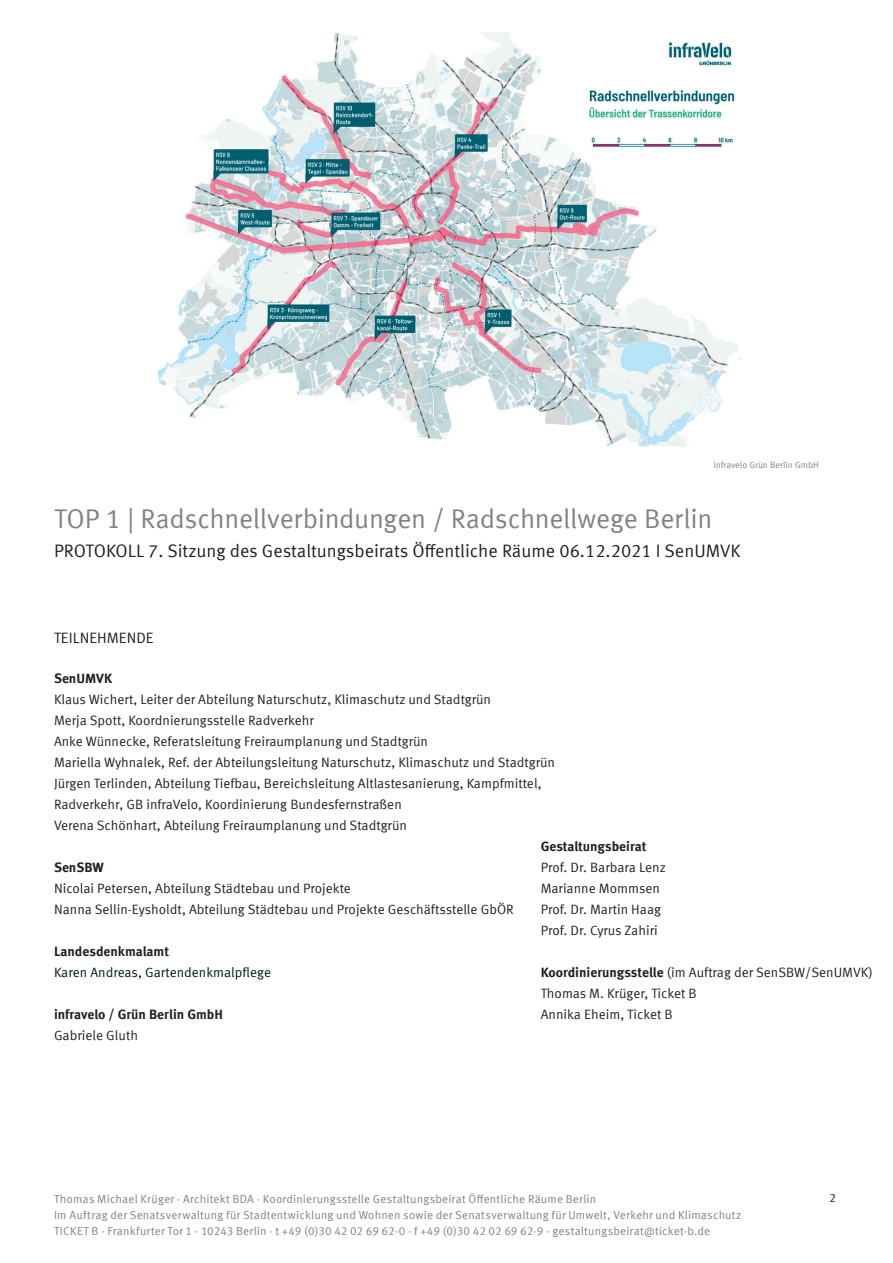
<style>
.page{position:relative;width:893px;height:1263px;background:#fff}
.page>*{position:absolute;margin:0;border:0;box-sizing:border-box;transform-origin:0 0}
.t1{font:27px "Meta Offc Norm";letter-spacing:-.01em;color:#808285}
.t2{font:18px "Meta Offc Norm";color:#231f20}
.t3{font:15px "Meta Offc Norm";color:#231f20}
.t4{font:13.5px/21px "Meta Offc Norm";color:#231f20}
.t5{font:13.5px/21px "Meta Offc Norm";color:#001919}
.t6{font:700 13.5px/21px "Meta Offc";color:#231f20}
.t7{font:12px "Meta Offc Norm";color:#231f20}
.t8{font:11.55px/15.8px "Meta Offc Norm";letter-spacing:.015em;color:#808285}
.t9{font:9px "Meta Offc Norm";color:#808285}
.s1{font-family:"Meta Offc";font-weight:700}
.s2{font-family:"Meta Offc";font-weight:700;color:#231f20}
.s3{font-family:"Meta Offc Norm";font-weight:400}
</style>
<div class="page">
<img style="left:157px;top:32px;width:586px;height:415px">
<p class="t9" style="left:713px;top:459px;width:107px">infravelo Grün Berlin GmbH</p>
<h2 class="t1" style="left:54px;top:503px;width:660px">TOP 1 | Radschnellverbindungen / Radschnellwege Berlin</h2>
<p class="t2" style="left:54px;top:540px;width:688px">PROTOKOLL 7. Sitzung des Gestaltungsbeirats Öffentliche Räume 06.12.2021 I SenUMVK</p>
<h3 class="t3" style="left:54px;top:629px;width:101px">TEILNEHMENDE</h3>
<h5 class="t6" style="left:54px;top:668px;width:60px">SenUMVK</h5>
<p class="t4" style="left:54px;top:689px;width:502px">Klaus Wichert, Leiter der Abteilung Naturschutz, Klimaschutz und Stadtgrün<br>Merja Spott, Koordnierungsstelle Radverkehr<br>Anke Wünnecke, Referatsleitung Freiraumplanung und Stadtgrün<br>Mariella Wyhnalek, Ref. der Abteilungsleitung Naturschutz, Klimaschutz und Stadtgrün Jürgen Terlinden, Abteilung Tiefbau, Bereichsleitung Altlastesanierung, Kampfmittel,</p>
<p class="t4" style="left:54px;top:794px;width:354px">Radverkehr, GB infraVelo, Koordinierung Bundesfernstraßen<br>Verena Schönhart, Abteilung Freiraumplanung und Stadtgrün</p>
<p class="t4" style="left:54px;top:857px;width:461px"><span class="s1">SenSBW<br></span>Nicolai Petersen, Abteilung Städtebau und Projekte<br>Nanna Sellin-Eysholdt, Abteilung Städtebau und Projekte Geschäftsstelle GbÖR</p>
<p class="t5" style="left:54px;top:941px;width:219px"><span class="s2">Landesdenkmalamt<br></span>Karen Andreas, Gartendenkmalpflege</p>
<p class="t6" style="left:54px;top:1004px;width:170px">infravelo / Grün Berlin GmbH<br><span class="s3">Gabriele Gluth</span></p>
<p class="t4" style="left:541px;top:836px;width:127px"><span class="s1">Gestaltungsbeirat<br></span>Prof. Dr. Barbara Lenz<br>Marianne Mommsen<br>Prof. Dr. Martin Haag<br>Prof. Dr. Cyrus Zahiri</p>
<p class="t4" style="left:541px;top:962px;width:334px"><span class="s1">Koordinierungsstelle</span> (im Auftrag der SenSBW/SenUMVK)<br>Thomas M. Krüger, Ticket B<br>Annika Eheim, Ticket B</p>
<p class="t8" style="left:54px;top:1192px;width:544px">Thomas Michael Krüger - Architekt BDA - Koordinierungsstelle Gestaltungsbeirat Öffentliche Räume Berlin</p>
<p class="t7" style="left:829px;top:1191px;width:8px">2</p>
<p class="t8" style="left:54px;top:1207px;width:689px">Im Auftrag der Senatsverwaltung für Stadtentwicklung und Wohnen sowie der Senatsverwaltung für Umwelt, Verkehr und Klimaschutz<br>TICKET B - Frankfurter Tor 1 - 10243 Berlin - t +49 (0)30 42 02 69 62-0 - f +49 (0)30 42 02 69 62-9 - gestaltungsbeirat@ticket-b.de</p>
</div>
